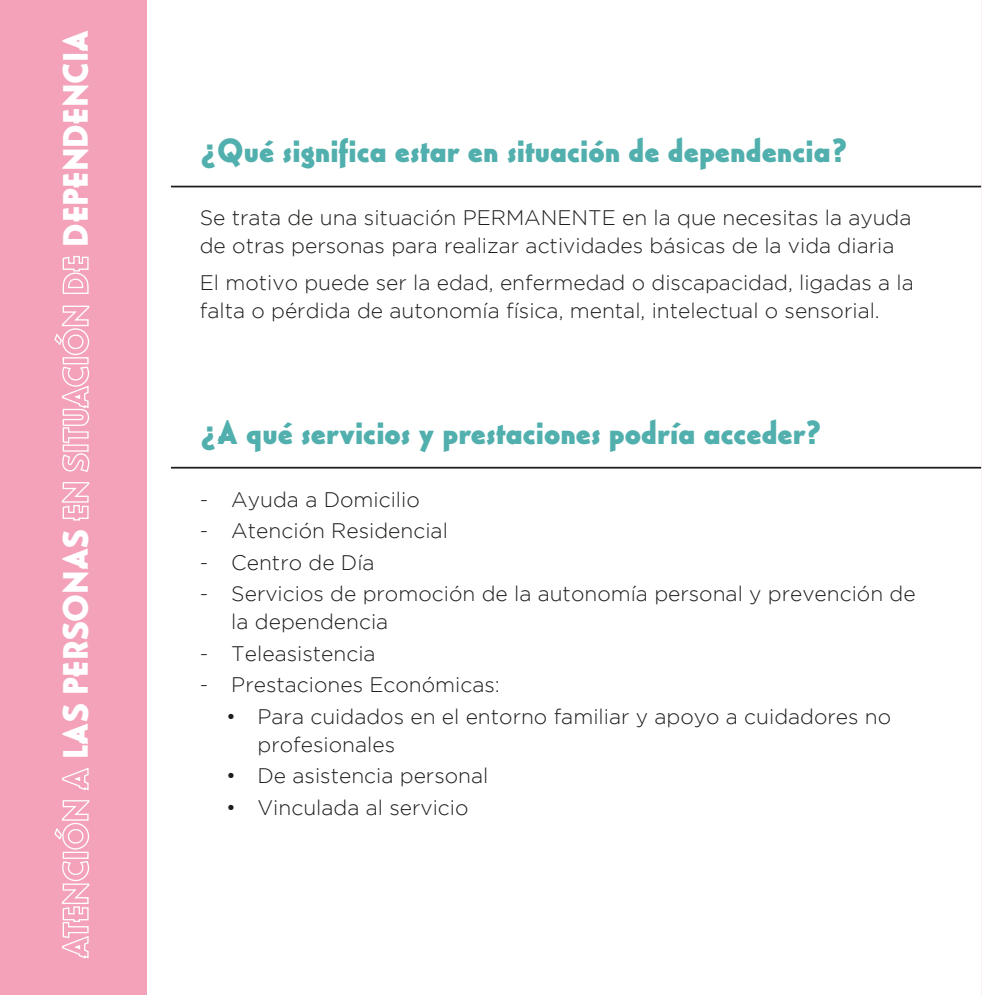
<style>
.page{position:relative;width:982px;height:995px;background:#fff}
.page>*{position:absolute;margin:0;border:0;box-sizing:border-box;transform-origin:0 0}
.t1{font:700 36.93px "Casablanca URW";color:#fff}
.t2{font:700 35px "Casablanca URW";color:#51afad}
.t3{font:300 21px/28px "Gotham";color:#1d1d1b}
</style>
<div class="page">
<hr style="left:981px;top:0;width:1px;height:995px;background:#fdeef3">
<hr style="left:171px;top:186px;width:810px;height:1px;background:#1d1d1b">
<hr style="left:171px;top:467px;width:810px;height:1px;background:#1d1d1b">
<div style="left:0;top:0;width:146px;height:995px;background:#f3a2ba"></div>
<svg style="left:62px;top:861px;width:28px;height:98px"></svg>
<div style="left:63px;top:851px;width:26px;height:8px;border:1px solid #fff"></div>
<svg style="left:54px;top:800px;width:36px;height:50px"></svg>
<svg style="left:62px;top:767px;width:27px;height:23px"></svg>
<svg style="left:62px;top:482px;width:28px;height:39px"></svg>
<svg style="left:62px;top:453px;width:28px;height:19px"></svg>
<div style="left:63px;top:444px;width:26px;height:8px;border:1px solid #fff"></div>
<svg style="left:62px;top:366px;width:28px;height:78px"></svg>
<div style="left:63px;top:357px;width:26px;height:7px;border:1px solid #fff"></div>
<svg style="left:54px;top:305px;width:36px;height:50px"></svg>
<svg style="left:62px;top:256px;width:27px;height:38px"></svg>
<h1 class="t1" style="left:54px;top:246px;width:218px;rotate:-90deg">DEPENDENCIA</h1>
<h1 class="t1" style="left:54px;top:759px;width:232px;rotate:-90deg">LAS PERSONAS</h1>
<h2 class="t2" style="left:200px;top:129px;width:650px">¿Qué significa estar en situación de dependencia?</h2>
<p class="t3" style="left:200px;top:203px;width:713px">Se trata de una situación PERMANENTE en la que necesitas la ayuda de otras personas para realizar actividades básicas de la vida diaria</p>
<p class="t3" style="left:200px;top:268px;width:715px">El motivo puede ser la edad, enfermedad o discapacidad, ligadas a la falta o pérdida de autonomía física, mental, intelectual o sensorial.</p>
<h2 class="t2" style="left:200px;top:411px;width:624px">¿A qué servicios y prestaciones podría acceder?</h2>
<p class="t3" style="left:200px;top:485px;width:222px">- Ayuda a Domicilio</p>
<p class="t3" style="left:200px;top:516px;width:250px">- Atención Residencial</p>
<p class="t3" style="left:200px;top:548px;width:176px">- Centro de Día</p>
<p class="t3" style="left:231px;top:579px;width:686px;text-indent:-32px">- Servicios de promoción de la autonomía personal y prevención de la dependencia</p>
<p class="t3" style="left:200px;top:639px;width:177px">- Teleasistencia</p>
<p class="t3" style="left:200px;top:670px;width:302px">- Prestaciones Económicas:</p>
<p class="t3" style="left:258px;top:702px;width:635px;text-indent:-32px">• Para cuidados en el entorno familiar y apoyo a cuidadores no profesionales</p>
<p class="t3" style="left:226px;top:761px;width:264px">• De asistencia personal</p>
<p class="t3" style="left:226px;top:793px;width:244px">• Vinculada al servicio</p>
</div>
